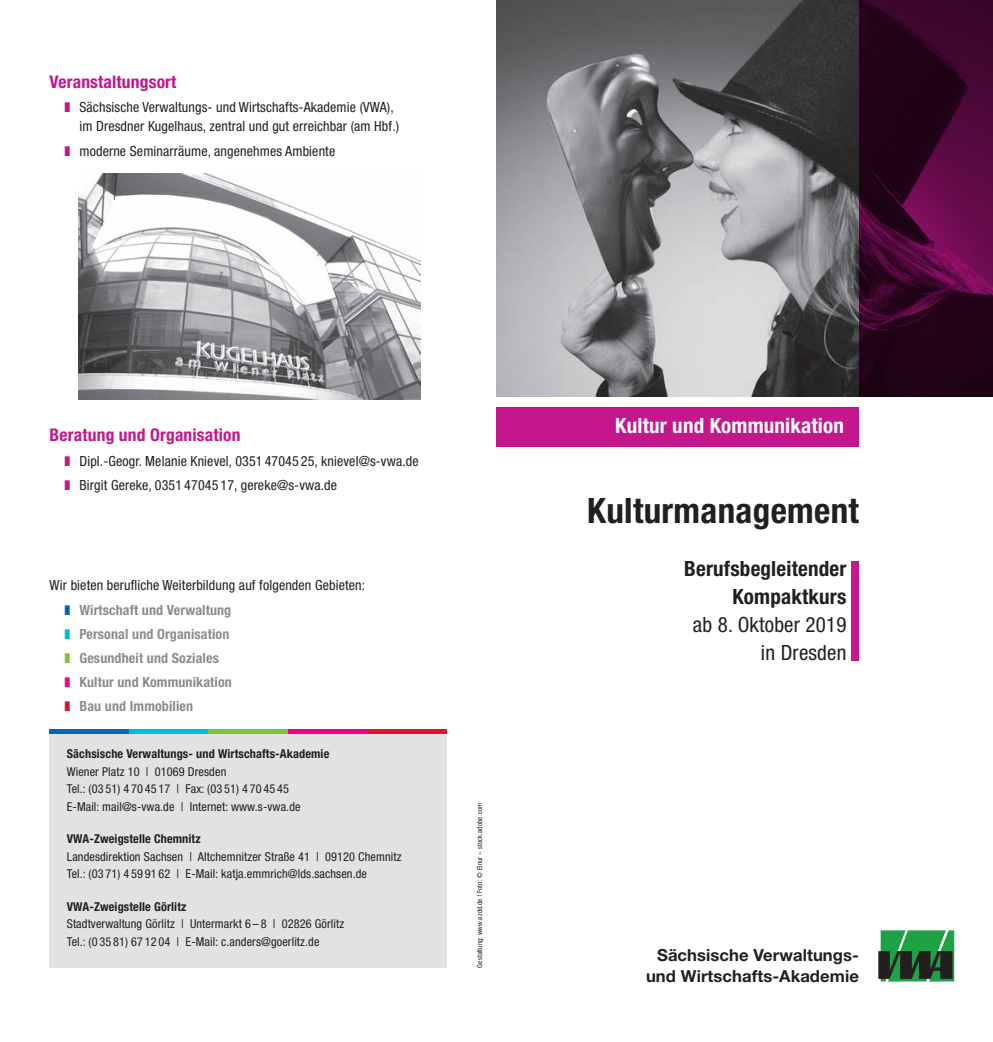
<style>
.page{position:relative;width:993px;height:1042px;background:#fff}
.page>*{position:absolute;margin:0;border:0;box-sizing:border-box;transform-origin:0 0}
._2_Beruf{font:700 condensed 35px "Helvetica Neue";letter-spacing:.01em;color:#231f20}
._3_Studiengang{font:700 condensed 21px/28px "Helvetica Neue";letter-spacing:.01em;color:#231f20;text-align:right}
._1_Branche{font:700 condensed 21px "Helvetica Neue";letter-spacing:.01em;color:#fff}
._3_Studiengang-2{font:condensed 21px "Helvetica Neue";letter-spacing:.01em;color:#231f20}
.Überschrift_1{font:700 condensed 17.5px "Helvetica Neue";letter-spacing:.01em;color:#c5168c}
.t1{font:700 16.62px "Helvetica Neue";letter-spacing:.005em;color:#231f20}
.Grundschrift{font:condensed 14px/19.2px "Helvetica Neue";letter-spacing:.01em;color:#231f20}
.Grundschrift_eingezo{font:700 condensed 14px "Helvetica Neue";letter-spacing:.01em;color:#8a8c8f}
.Grundschrift-2{font:condensed 12.25px "Helvetica Neue";letter-spacing:.01em;color:#231f20}
.Grundschrift-3{font:700 condensed 12.25px "Helvetica Neue";letter-spacing:.01em;color:#231f20}
.Grundschrift-4{font:condensed 7px "Helvetica Neue";letter-spacing:.02em;color:#231f20}
.s1{font-weight:400}
</style>
<div class="page">
<img style="left:496px;top:0;width:362px;height:397px">
<svg style="left:858px;top:0;width:134px;height:397px;background:#380628"></svg>
<div style="left:496px;top:407px;width:362px;height:39px;background:#c5168c"></div>
<svg style="left:878px;top:930px;width:75px;height:51px;background:#2d7240"></svg>
<div style="left:851px;top:561px;width:7px;height:99px;background:#c5168c"></div>
<div style="left:50px;top:734px;width:396px;height:233px;background:#e1e2e4"></div>
<div style="left:50px;top:729px;width:79px;height:5px;background:#0166b3"></div>
<div style="left:129px;top:729px;width:79px;height:5px;background:#00badd"></div>
<div style="left:208px;top:729px;width:80px;height:5px;background:#7bc142"></div>
<div style="left:288px;top:729px;width:79px;height:5px;background:#ed028c"></div>
<div style="left:367px;top:729px;width:79px;height:5px;background:#d21533"></div>
<img style="left:79px;top:173px;width:341px;height:226px">
<p class="Überschrift_1" style="left:50px;top:71px;width:128px">Veranstaltungsort</p>
<p class="Grundschrift" style="left:79px;top:98px;width:321px">Sächsische Verwaltungs- und Wirtschafts-Akademie (VWA), im Dresdner Kugelhaus, zentral und gut erreichbar (am Hbf.)</p>
<p class="Grundschrift" style="left:79px;top:141px;width:257px">moderne Seminarräume, angenehmes Ambiente</p>
<p class="Überschrift_1" style="left:50px;top:424px;width:192px">Beratung und Organisation</p>
<p class="Grundschrift" style="left:79px;top:451px;width:340px">Dipl.-Geogr. Melanie Knievel, 0351 47045 25, knievel@s-vwa.de</p>
<p class="Grundschrift" style="left:79px;top:475px;width:259px">Birgit Gereke, 0351 47045 17, gereke@s-vwa.de</p>
<p class="Grundschrift" style="left:50px;top:576px;width:317px">Wir bieten berufliche Weiterbildung auf folgenden Gebieten:</p>
<p class="Grundschrift_eingezo" style="left:79px;top:601px;width:153px">Wirtschaft und Verwaltung</p>
<p class="Grundschrift_eingezo" style="left:79px;top:625px;width:151px">Personal und Organisation</p>
<p class="Grundschrift_eingezo" style="left:79px;top:649px;width:141px">Gesundheit und Soziales</p>
<p class="Grundschrift_eingezo" style="left:79px;top:674px;width:154px">Kultur und Kommunikation</p>
<p class="Grundschrift_eingezo" style="left:79px;top:698px;width:115px">Bau und Immobilien</p>
<p class="Grundschrift-3" style="left:67px;top:746px;width:264px">Sächsische Verwaltungs- und Wirtschafts-Akademie</p>
<p class="Grundschrift-2" style="left:67px;top:764px;width:161px">Wiener Platz 10 | 01069 Dresden</p>
<p class="Grundschrift-2" style="left:67px;top:782px;width:224px">Tel.: (03 51) 4 70 45 17 | Fax: (03 51) 4 70 45 45</p>
<p class="Grundschrift-2" style="left:67px;top:799px;width:235px">E-Mail: mail@s-vwa.de | Internet: www.s-vwa.de</p>
<p class="Grundschrift-3" style="left:67px;top:831px;width:135px">VWA-Zweigstelle Chemnitz</p>
<p class="Grundschrift-2" style="left:67px;top:849px;width:336px">Landesdirektion Sachsen | Altchemnitzer Straße 41 | 09120 Chemnitz</p>
<p class="Grundschrift-2" style="left:67px;top:866px;width:302px">Tel.: (03 71) 4 59 91 62 | E-Mail: katja.emmrich@lds.sachsen.de</p>
<p class="Grundschrift-3" style="left:67px;top:899px;width:121px">VWA-Zweigstelle Görlitz</p>
<p class="Grundschrift-2" style="left:67px;top:917px;width:279px">Stadtverwaltung Görlitz | Untermarkt 6 – 8 | 02826 Görlitz</p>
<p class="Grundschrift-2" style="left:67px;top:934px;width:254px">Tel.: (0 35 81) 67 12 04 | E-Mail: c.anders@goerlitz.de</p>
<p class="Grundschrift-4" style="left:475px;top:967px;width:166px;rotate:-90deg">Gestaltung: www.azdd.de | Foto: © Elnur – stock.adobe.com</p>
<p class="_1_Branche" style="left:615px;top:413px;width:230px">Kultur und Kommunikation</p>
<p class="_2_Beruf" style="left:587px;top:490px;width:273px">Kulturmanagement</p>
<p class="_3_Studiengang" style="left:684px;top:554px;width:164px">Berufsbegleitender<br>Kompaktkurs<br><span class="s1">ab 8. Oktober 2019</span></p>
<p class="_3_Studiengang-2" style="left:760px;top:640px;width:87px">in Dresden</p>
<p class="t1" style="left:657px;top:945px;width:203px">Sächsische Verwaltungs-</p>
<p class="t1" style="left:645px;top:966px;width:214px">und Wirtschafts-Akademie</p>
</div>
